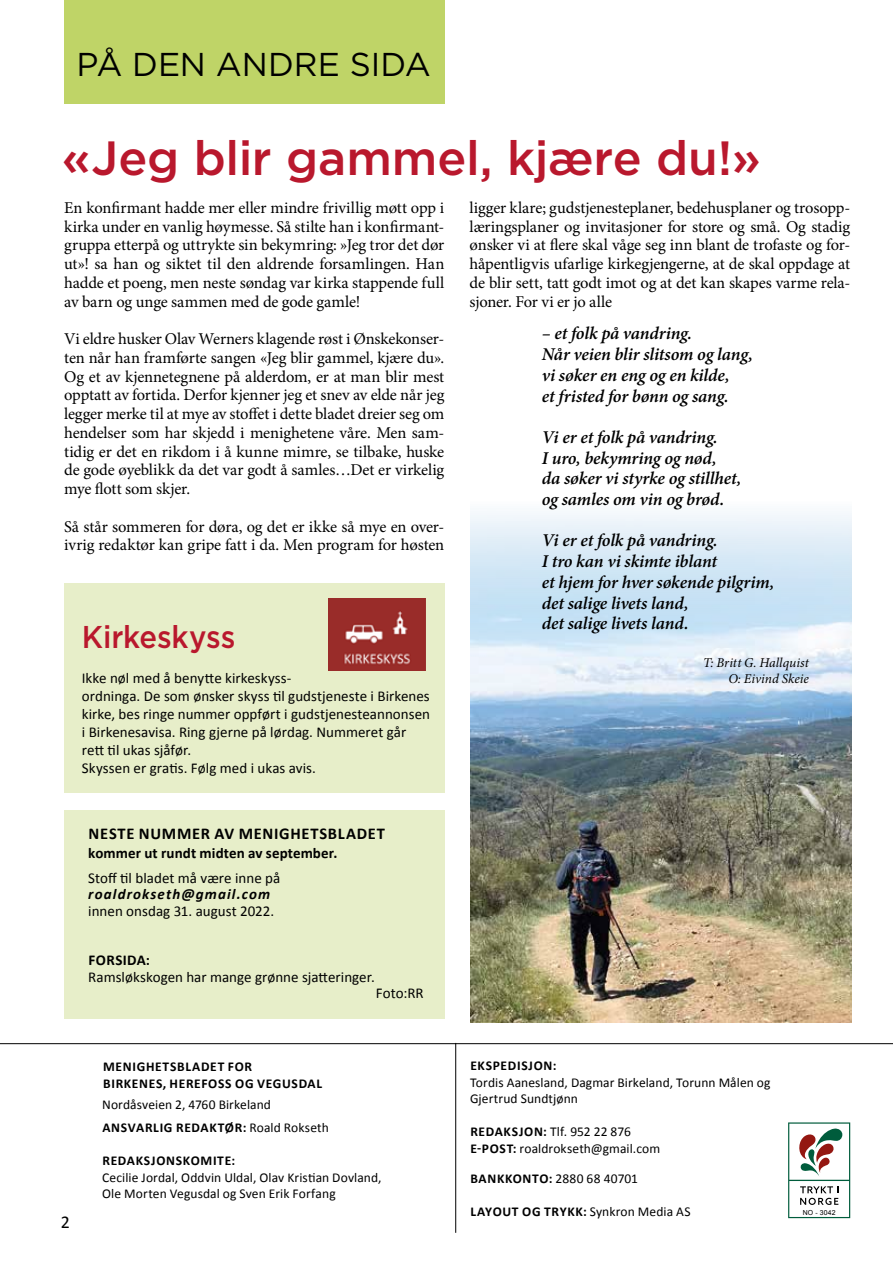
<style>
.page{position:relative;width:893px;height:1263px;background:#fff}
.page>*{position:absolute;margin:0;border:0;box-sizing:border-box;transform-origin:0 0}
.t1{font:500 48px "Gotham";letter-spacing:-.005em;color:#b9182d}
.t2{font:33px "Gotham";color:#000}
.t3{font:500 31.5px "Gotham";letter-spacing:-.005em;color:#b9182d;scale:.93 1}
.t4{font:italic 600 18px/20.7px "Minion Pro";letter-spacing:-.01em;color:#000}
.t5{font:18px "Calibri";color:#000}
.t6{font:16.5px/18.8px "Minion Pro";letter-spacing:-.015em;color:#000;text-align:justify}
.t7{font:700 16.5px "Calibri";letter-spacing:.04em;color:#000}
.t8{font:15px/18px "Calibri";color:#000}
.t9{font:700 15px "Calibri";letter-spacing:.005em;color:#000}
.t10{font:italic 700 15px "Calibri";letter-spacing:.075em;color:#000}
.t11{font:700 15px "Calibri";letter-spacing:.025em;color:#000}
.t12{font:13.5px/16.5px "Calibri";letter-spacing:.005em;color:#000}
.t13{font:700 13.5px/16.5px "Calibri";letter-spacing:.05em;color:#000}
.t14{font:italic 13.5px/16.2px "Minion Pro";color:#000;text-align:right}
.t15{font:6.9px "Arial";letter-spacing:.02em;color:#000}
.s1{font-weight:700}
.s2{font-weight:400}
</style>
<div class="page">
<img style="left:470px;top:513px;width:382px;height:509px">
<hr style="left:0;top:1043px;width:893px;height:1px;background:#000">
<hr style="left:455px;top:1043px;width:1px;height:190px;background:#000">
<div style="left:64px;top:0;width:380px;height:104px;background:#bfd467"></div>
<div style="left:64px;top:583px;width:381px;height:210px;background:#e7eec9"></div>
<div style="left:64px;top:810px;width:381px;height:209px;background:#e7eec9"></div>
<svg style="left:788px;top:1122px;width:62px;height:96px"></svg>
<img style="left:329px;top:599px;width:96px;height:72px">
<h2 class="t2" style="left:77px;top:46px;width:356px">PÅ DEN ANDRE SIDA</h2>
<h1 class="t1" style="left:62px;top:126px;width:701px">«Jeg blir gammel, kjære du!»</h1>
<p class="t6" style="left:64px;top:198px;width:382px">En konfirmant hadde mer eller mindre frivillig møtt opp i kirka under en vanlig høymesse. Så stilte han i konfirmant&shy;gruppa etterpå og uttrykte sin bekymring: »Jeg tror det dør ut»! sa han og siktet til den aldrende forsamlingen. Han hadde et poeng, men neste søndag var kirka stappende full av barn og unge sammen med de gode gamle!</p>
<p class="t6" style="left:64px;top:330px;width:382px">Vi eldre husker Olav Werners klagende røst i Ønskekonser&shy;ten når han framførte sangen «Jeg blir gammel, kjære du».<br>Og et av kjennetegnene på alderdom, er at man blir mest opptatt av fortida. Derfor kjenner jeg et snev av elde når jeg legger merke til at mye av stoffet i dette bladet dreier seg om hendelser som har skjedd i menighetene våre. Men sam&shy;tidig er det en rikdom i å kunne mimre, se tilbake, huske de gode øyeblikk da det var godt å samles…Det er virkelig mye flott som skjer.</p>
<p class="t6" style="left:64px;top:517px;width:382px">Så står sommeren for døra, og det er ikke så mye en over&shy;ivrig redaktør kan gripe fatt i da. Men program for høsten</p>
<h3 class="t3" style="left:82px;top:616px;width:167px">Kirkeskyss</h3>
<p class="t8" style="left:82px;top:669px;width:350px">Ikke nøl med å benytte kirkeskyss-<br>ordninga. De som ønsker skyss til gudstjeneste i Birkenes kirke, bes ringe nummer oppført i gudstjenesteannonsen i Birkenesavisa. Ring gjerne på lørdag. Nummeret går rett til ukas sjåfør.<br>Skyssen er gratis. Følg med i ukas avis.</p>
<p class="t7" style="left:89px;top:823px;width:298px">NESTE NUMMER AV MENIGHETSBLADET</p>
<p class="t9" style="left:88px;top:843px;width:251px">kommer ut rundt midten av september.</p>
<p class="t8" style="left:88px;top:869px;width:193px">Stoff til bladet må være inne på</p>
<p class="t10" style="left:88px;top:885px;width:183px">roaldrokseth@gmail.com</p>
<p class="t8" style="left:88px;top:902px;width:187px">innen onsdag 31. august 2022.</p>
<p class="t11" style="left:89px;top:951px;width:63px">FORSIDA:</p>
<p class="t8" style="left:88px;top:968px;width:288px">Ramsløkskogen har mange grønne sjatteringer.</p>
<p class="t8" style="left:376px;top:984px;width:49px">Foto:RR</p>
<p class="t13" style="left:103px;top:1059px;width:221px">MENIGHETSBLADET FOR<br>BIRKENES, HEREFOSS OG VEGUSDAL</p>
<p class="t5" style="left:61px;top:1210px;width:11px">2</p>
<p class="t12" style="left:102px;top:1092px;width:228px;line-height:23.7px">Nordåsveien 2, 4760 Birkeland<br><span class="s1">ANSVARLIG REDAKTØR:</span> Roald Rokseth</p>
<p class="t13" style="left:102px;top:1152px;width:134px">REDAKSJONSKOMITE:</p>
<p class="t12" style="left:102px;top:1169px;width:281px">Cecilie Jordal, Oddvin Uldal, Olav Kristian Dovland,<br>Ole Morten Vegusdal og Sven Erik Forfang</p>
<p class="t6" style="left:470px;top:198px;width:382px">ligger klare; gudstjenesteplaner, bedehusplaner og trosopp&shy;læringsplaner og invitasjoner for store og små. Og stadig ønsker vi at flere skal våge seg inn blant de trofaste og for&shy;håpentligvis ufarlige kirkegjengerne, at de skal oppdage at de blir sett, tatt godt imot og at det kan skapes varme rela&shy;sjoner. For vi er jo alle</p>
<p class="t4" style="left:542px;top:323px;width:213px">– et folk på vandring.<br>Når veien blir slitsom og lang, vi søker en eng og en kilde,<br>et fristed for bønn og sang.</p>
<p class="t4" style="left:542px;top:427px;width:201px">Vi er et folk på vandring.<br>I uro, bekymring og nød,<br>da søker vi styrke og stillhet, og samles om vin og brød.</p>
<p class="t4" style="left:542px;top:530px;width:234px">Vi er et folk på vandring.<br>I tro kan vi skimte iblant<br>et hjem for hver søkende pilgrim, det salige livets land,<br>det salige livets land.</p>
<p class="t14" style="left:703px;top:655px;width:107px">T: Britt G. Hallquist<br>O: Eivind Skeie</p>
<p class="t13" style="left:470px;top:1058px;width:88px">EKSPEDISJON:</p>
<p class="t12" style="left:470px;top:1074px;width:302px">Tordis Aanesland, Dagmar Birkeland, Torunn Målen og<br>Gjertrud Sundtjønn</p>
<p class="t12" style="left:470px;top:1124px;width:191px"><span class="s1">REDAKSJON:</span> Tlf. 952 22 876<br><span class="s1">E-POST:</span> roaldrokseth@gmail.com</p>
<p class="t12" style="left:470px;top:1170px;width:169px"><span class="s1">BANKKONTO:</span> 2880 68 40701</p>
<p class="t13" style="left:470px;top:1203px;width:222px">LAYOUT OG TRYKK: <span class="s2">Synkron Media AS</span></p>
<p class="t15" style="left:803px;top:1208px;width:34px">NO - 3042</p>
</div>
